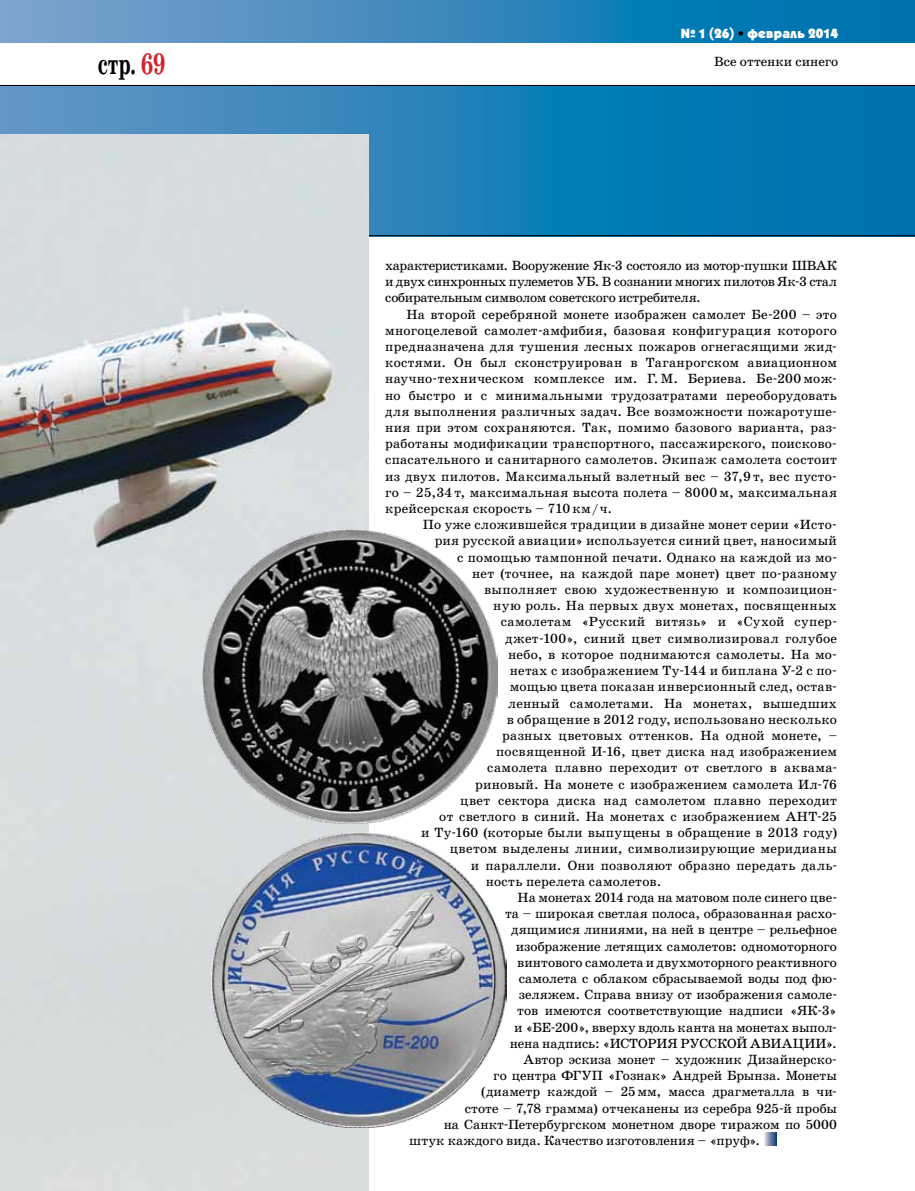
<style>
.page{position:relative;width:915px;height:1191px;background:#fff}
.page>*{position:absolute;margin:0;border:0;box-sizing:border-box;transform-origin:0 0}
.t1{font:700 30px "School Book C";color:#000;scale:.7 1}
.t2{font:13.5px/16.2px "School Book C";letter-spacing:.01em;color:#000;text-align:justify}
.t3{font:900 13.5px "Kabel C";letter-spacing:.015em;color:#fff}
.s1{color:#000}
.s2{color:#d2232a}
</style>
<div class="page">
<svg style="left:0;top:86px;width:914px;height:149px;background:#187eb6"></svg>
<hr style="left:0;top:85px;width:914px;height:1px;background:#000">
<hr style="left:0;top:235px;width:914px;height:1px;background:#000">
<svg style="left:0;top:0;width:914px;height:43px;background:#3588bc"></svg>
<img style="left:0;top:134px;width:368px;height:1057px">
<img style="left:202px;top:529px;width:295px;height:294px">
<img style="left:211px;top:832px;width:295px;height:295px">
<svg style="left:764px;top:1132px;width:11px;height:13px"></svg>
<p class="t3" style="left:680px;top:25px;width:159px">№ 1 (26) <span class="s1">•</span> февраль 2014</p>
<h1 class="t1" style="left:98px;top:47px;width:98px">стр. <span class="s2">69</span></h1>
<p class="t2" style="left:714px;top:54px;width:126px">Все оттенки синего</p>
<p class="t2" style="left:385px;top:257px;width:453px">характеристиками. Вооружение Як-3 состояло из мотор-пушки ШВАК и двух синхронных пулеметов УБ. В сознании многих пилотов Як-3 стал собирательным символом советского истребителя.</p>
<p class="t2" style="left:385px;top:306px;width:453px;text-align:left;text-indent:21px">На второй серебряной монете изображен самолет Бе-200 – это многоцелевой самолет-амфибия, базовая конфигурация которого предназначена для тушения лесных пожаров огнегасящими жид‑ костями. Он был сконструирован в Таганрогском авиационном научно-техническом комплексе им. Г. М. Бериева. Бе-200 мож‑ но быстро и с минимальными трудозатратами переоборудовать для выполнения различных задач. Все возможности пожаротуше‑ ния при этом сохраняются. Так, помимо базового варианта, раз‑ работаны модификации транспортного, пассажирского, поисково&shy;спасательного и санитарного самолетов. Экипаж самолета состоит из двух пилотов. Максимальный взлетный вес – 37,9 т, вес пусто‑ го – 25,34 т, максимальная высота полета – 8000 м, максимальная крейсерская скорость – 710 км/ч.</p>
<p class="t2" style="left:423px;top:517px;width:415px">По уже сложившейся традиции в дизайне монет серии «Исто‑</p>
<p class="t2" style="left:434px;top:533px;width:403px">рия русской авиации» используется синий цвет, наносимый</p>
<p class="t2" style="left:457px;top:549px;width:381px">с помощью тампонной печати. Однако на каждой из мо‑</p>
<p class="t2" style="left:472px;top:565px;width:366px">нет (точнее, на каждой паре монет) цвет по‑разному</p>
<p class="t2" style="left:484px;top:581px;width:354px">выполняет свою художественную и композицион‑</p>
<p class="t2" style="left:493px;top:598px;width:345px">ную роль. На первых двух монетах, посвященных</p>
<p class="t2" style="left:500px;top:614px;width:338px">самолетам «Русский витязь» и «Сухой супер‑</p>
<p class="t2" style="left:505px;top:630px;width:333px">джет-100», синий цвет символизировал голубое</p>
<p class="t2" style="left:508px;top:646px;width:330px">небо, в которое поднимаются самолеты. На мо‑</p>
<p class="t2" style="left:509px;top:662px;width:328px">нетах с изображением Ту-144 и биплана У-2 с по‑</p>
<p class="t2" style="left:509px;top:679px;width:328px">мощью цвета показан инверсионный след, остав‑</p>
<p class="t2" style="left:508px;top:695px;width:330px">ленный самолетами. На монетах, вышедших</p>
<p class="t2" style="left:506px;top:711px;width:331px">в обращение в 2012 году, использовано несколько</p>
<p class="t2" style="left:502px;top:727px;width:336px">разных цветовых оттенков. На одной монете, –</p>
<p class="t2" style="left:496px;top:743px;width:342px">посвященной И-16, цвет диска над изображением</p>
<p class="t2" style="left:487px;top:760px;width:351px">самолета плавно переходит от светлого в аквама‑</p>
<p class="t2" style="left:475px;top:776px;width:363px">риновый. На монете с изображением самолета Ил-76</p>
<p class="t2" style="left:460px;top:792px;width:378px">цвет сектора диска над самолетом плавно переходит</p>
<p class="t2" style="left:439px;top:808px;width:399px">от светлого в синий. На монетах с изображением АНТ-25</p>
<p class="t2" style="left:421px;top:824px;width:417px">и Ту-160 (которые были выпущены в обращение в 2013 году)</p>
<p class="t2" style="left:449px;top:841px;width:388px">цветом выделены линии, символизирующие меридианы</p>
<p class="t2" style="left:470px;top:857px;width:367px">и параллели. Они позволяют образно передать даль‑</p>
<p class="t2" style="left:485px;top:873px;width:177px">ность перелета самолетов.</p>
<p class="t2" style="left:517px;top:889px;width:321px">На монетах 2014 года на матовом поле синего цве‑</p>
<p class="t2" style="left:505px;top:905px;width:333px">та – широкая светлая полоса, образованная расхо‑</p>
<p class="t2" style="left:511px;top:922px;width:327px">дящимися линиями, на ней в центре – рельефное</p>
<p class="t2" style="left:515px;top:938px;width:322px">изображение летящих самолетов: одномоторного</p>
<p class="t2" style="left:517px;top:954px;width:321px">винтового самолета и двухмоторного реактивного</p>
<p class="t2" style="left:518px;top:970px;width:319px">самолета с облаком сбрасываемой воды под фю‑</p>
<p class="t2" style="left:518px;top:986px;width:320px">зеляжем. Справа внизу от изображения самоле‑</p>
<p class="t2" style="left:517px;top:1003px;width:321px">тов имеются соответствующие надписи «ЯК-3»</p>
<p class="t2" style="left:514px;top:1019px;width:324px">и «БЕ-200», вверху вдоль канта на монетах выпол‑</p>
<p class="t2" style="left:509px;top:1035px;width:328px">нена надпись: «ИСТОРИЯ РУССКОЙ АВИАЦИИ».</p>
<p class="t2" style="left:523px;top:1051px;width:315px">Автор эскиза монет – художник Дизайнерско‑</p>
<p class="t2" style="left:493px;top:1067px;width:345px">го центра ФГУП «Гознак» Андрей Брынза. Монеты</p>
<p class="t2" style="left:481px;top:1084px;width:357px">(диаметр каждой – 25мм, масса драгметалла в чи‑</p>
<p class="t2" style="left:464px;top:1100px;width:374px">стоте – 7,78 грамма) отчеканены из серебра 925‑й пробы</p>
<p class="t2" style="left:443px;top:1116px;width:395px">на Санкт-Петербургском монетном дворе тиражом по 5000</p>
<p class="t2" style="left:409px;top:1132px;width:352px">штук каждого вида. Качество изготовления – «пруф».</p>
</div>
